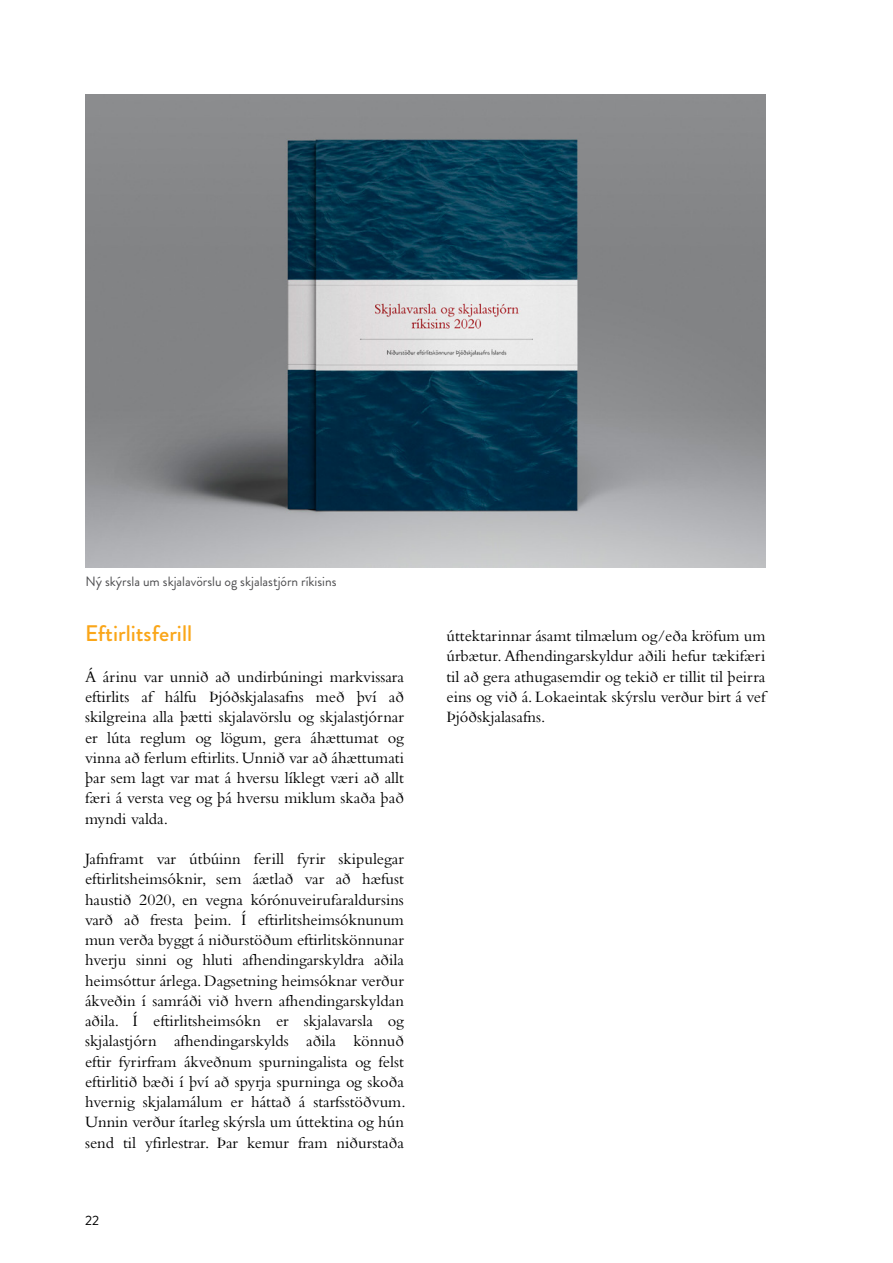
<style>
.page{position:relative;width:893px;height:1263px;background:#fff}
.page>*{position:absolute;margin:0;border:0;box-sizing:border-box;transform-origin:0 0}
.t1{font:500 22.5px "Brandon Grotesque";color:#faa619}
.t2{font:16.5px/20.2px "Bembo Std";color:#000;text-align:justify}
.t3{font:13.5px "Brandon Grotesque";color:#4c4c4e}
.t4{font:13.5px "Brandon Grotesque";color:#000}
</style>
<div class="page">
<img style="left:85px;top:94px;width:680px;height:473px">
<p class="t3" style="left:86px;top:572px;width:253px">Ný skýrsla um skjalavörslu og skjalastjórn ríkisins</p>
<h1 class="t1" style="left:85px;top:618px;width:109px">Eftirlitsferill</h1>
<p class="t2" style="left:85px;top:666px;width:320px">Á árinu var unnið að undirbúningi markvissara eftirlits af hálfu Þjóðskjalasafns með því að skilgreina alla þætti skjalavörslu og skjalastjórnar er lúta reglum og lögum, gera áhættumat og vinna að ferlum eftirlits. Unnið var að áhættumati þar sem lagt var mat á hversu líklegt væri að allt færi á versta veg og þá hversu miklum skaða það myndi valda.</p>
<p class="t2" style="left:85px;top:848px;width:322px">Jafnframt var útbúinn ferill fyrir skipulegar eftirlitsheimsóknir, sem áætlað var að hæfust haustið 2020, en vegna kórónuveirufaraldursins varð að fresta þeim. Í eftirlitsheimsóknunum mun verða byggt á niðurstöðum eftirlitskönnunar hverju sinni og hluti afhendingarskyldra aðila heimsóttur árlega. Dagsetning heimsóknar verður ákveðin í samráði við hvern afhendingarskyldan aðila. Í eftirlitsheimsókn er skjalavarsla og skjalastjórn afhendingarskylds aðila könnuð eftir fyrirfram ákveðnum spurningalista og felst eftirlitið bæði í því að spyrja spurninga og skoða hvernig skjalamálum er háttað á starfsstöðvum.<br>Unnin verður ítarleg skýrsla um úttektina og hún send til yfirlestrar. Þar kemur fram niðurstaða</p>
<p class="t4" style="left:85px;top:1211px;width:16px">22</p>
<p class="t2" style="left:446px;top:626px;width:320px">úttektarinnar ásamt tilmælum og/eða kröfum um úrbætur. Afhendingarskyldur aðili hefur tækifæri til að gera athugasemdir og tekið er tillit til þeirra eins og við á. Lokaeintak skýrslu verður birt á vef Þjóðskjalasafns.</p>
</div>
